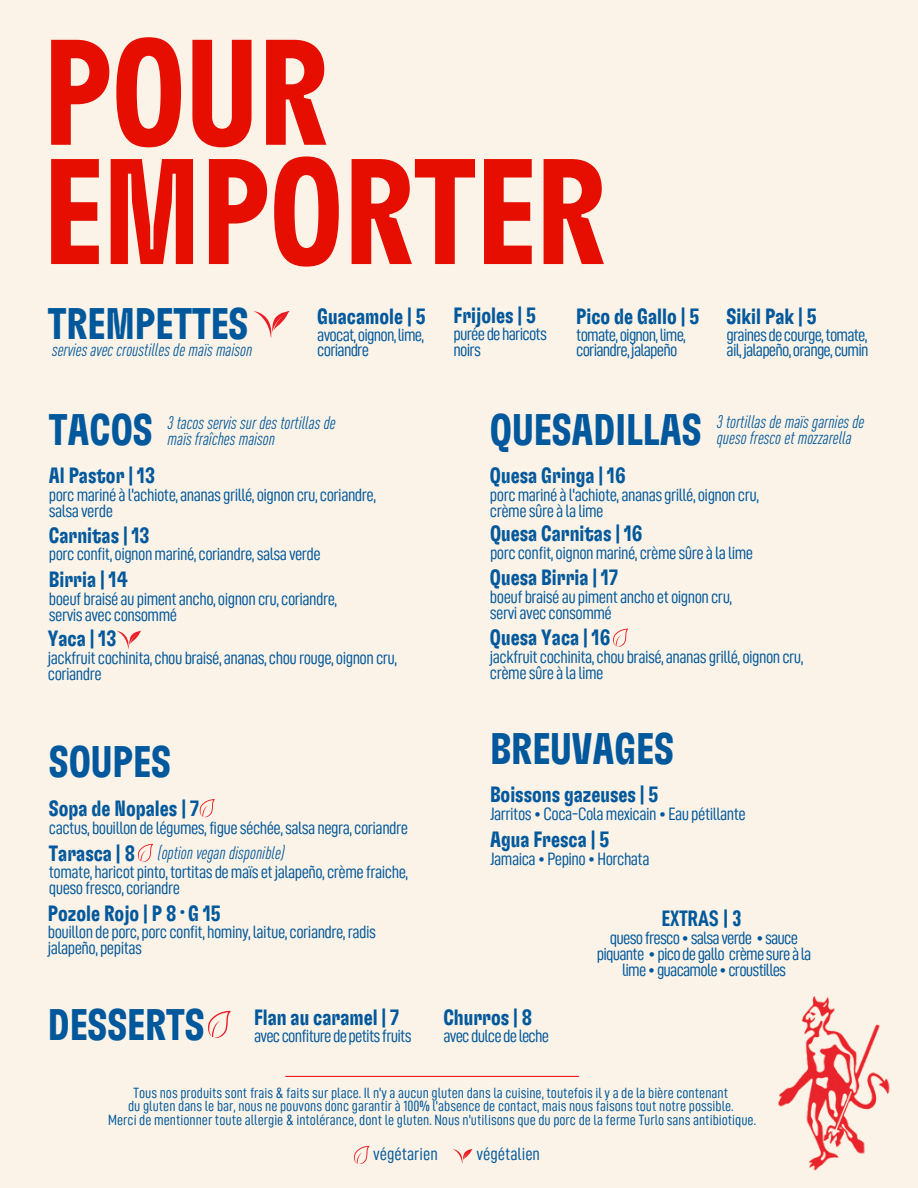
<style>
.page{position:relative;width:918px;height:1188px;background:#fbf3e7}
.page>*{position:absolute;margin:0;border:0;box-sizing:border-box;transform-origin:0 0}
.t1{font:700 extra-condensed 150px/119.2px "GT Flexa";color:#e60e00}
.t2{font:700 extra-condensed 45px "GT Flexa";color:#01589c}
.t3{font:700 extra-condensed 45px "GT Flexa";color:#00589c}
.t4{font:700 extra-condensed 22.5px "GT Flexa";color:#01589c}
.t5{font:700 extra-condensed 22.5px "GT Flexa";color:#00589c}
.t6{font:22.5px "D DIN Condensed Bold";color:#00589c}
.t7{font:18px/15.8px "D DIN Condensed";letter-spacing:-.03em;color:#01589c}
.t8{font:18px/15.8px "D DIN Condensed";letter-spacing:-.045em;color:#00589c}
.t9{font:italic condensed 18px/15.8px "DIN Pro";color:#01589c}
.t10{font:italic condensed 18px "DIN Pro";color:#00589c}
.t11{font:18px "D DIN Condensed";color:#01589c}
.t12{font:15.9px "D DIN Condensed";color:#01589c}
.t13{font:15px "D DIN Condensed";color:#01589c}
</style>
<div class="page">
<svg style="left:254px;top:311px;width:36px;height:27px"></svg>
<img style="left:778px;top:996px;width:112px;height:175px">
<svg style="left:117px;top:631px;width:24px;height:19px"></svg>
<svg style="left:613px;top:629px;width:15px;height:18px"></svg>
<svg style="left:138px;top:844px;width:15px;height:18px"></svg>
<svg style="left:200px;top:799px;width:14px;height:18px"></svg>
<hr style="left:285px;top:1076px;width:294px;height:1px;background:#eb1c25">
<svg style="left:453px;top:1149px;width:20px;height:15px"></svg>
<svg style="left:354px;top:1146px;width:15px;height:18px"></svg>
<svg style="left:208px;top:1011px;width:22px;height:27px"></svg>
<h3 class="t1" style="left:43px;top:40px;width:564px">POUR<br>EMPORTER</h3>
<h4 class="t3" style="left:48px;top:303px;width:202px">TREMPETTES</h4>
<p class="t5" style="left:454px;top:305px;width:84px">Frijoles | 5</p>
<h4 class="t8" style="left:454px;top:327px;width:95px">puréedeharicots noirs</h4>
<h1 class="t5" style="left:317px;top:306px;width:110px">Guacamole | 5</h1>
<h2 class="t8" style="left:317px;top:327px;width:108px">avocat,oignon,lime, coriandre</h2>
<h3 class="t5" style="left:576px;top:306px;width:125px">Pico de Gallo | 5</h3>
<h4 class="t8" style="left:576px;top:327px;width:111px">tomate,oignon,lime, coriandre,jalapeño</h4>
<h3 class="t5" style="left:727px;top:306px;width:92px">Sikil Pak | 5</h3>
<h4 class="t8" style="left:727px;top:327px;width:142px">grainesdecourge,tomate,</h4>
<h3 class="t10" style="left:52px;top:340px;width:202px">servies avec croustilles de maïs maison</h3>
<h4 class="t8" style="left:727px;top:343px;width:144px">ail,jalapeño,orange,cumin</h4>
<h4 class="t2" style="left:49px;top:409px;width:105px">TACOS</h4>
<h2 class="t9" style="left:168px;top:415px;width:170px">3 tacos servis sur des tortillas de</h2>
<h2 class="t9" style="left:168px;top:430px;width:109px">maïs fraîches maison</h2>
<h3 class="t4" style="left:49px;top:465px;width:108px">Al Pastor | 13</h3>
<h4 class="t7" style="left:49px;top:487px;width:329px">porcmariné à l'achiote, ananas grillé, oignon cru, coriandre, salsa verde</h4>
<h3 class="t4" style="left:49px;top:525px;width:102px">Carnitas | 13</h3>
<h4 class="t7" style="left:49px;top:547px;width:273px">porc confit, oignonmariné, coriandre,salsa verde</h4>
<h3 class="t4" style="left:49px;top:569px;width:80px">Birria | 14</h3>
<h4 class="t7" style="left:49px;top:591px;width:290px">boeuf braisé au piment ancho, oignon cru, coriandre, servis avec consommé</h4>
<h3 class="t4" style="left:48px;top:628px;width:70px">Yaca | 13</h3>
<p class="t7" style="left:48px;top:650px;width:351px">jackfruit cochinita, chou braisé, ananas, chou rouge, oignon cru, coriandre</p>
<h3 class="t2" style="left:49px;top:741px;width:123px">SOUPES</h3>
<p class="t4" style="left:49px;top:798px;width:152px">Sopa de Nopales | 7</p>
<h4 class="t7" style="left:49px;top:820px;width:361px">cactus, bouillon de légumes,figue séchée,salsa negra, coriandre</h4>
<h4 class="t4" style="left:49px;top:843px;width:88px">Tarasca | 8</h4>
<h3 class="t9" style="left:158px;top:844px;width:128px">(option vegan disponible)</h3>
<p class="t7" style="left:49px;top:864px;width:361px">tomate, haricot pinto,tortitas demaïs etjalapeño, crème fraiche, queso fresco, coriandre</p>
<h4 class="t4" style="left:48px;top:903px;width:130px">Pozole Rojo | P 8</h4>
<p class="t12" style="left:179px;top:904px;width:8px">•</p>
<h4 class="t4" style="left:188px;top:903px;width:34px">G15</h4>
<h2 class="t7" style="left:48px;top:924px;width:330px">bouillon de porc, porc confit, hominy,laitue, coriandre,radis jalapeño, pepitas</h2>
<h3 class="t3" style="left:48px;top:1004px;width:158px">DESSERTS</h3>
<h2 class="t5" style="left:254px;top:1007px;width:147px">Flan au caramel | 7</h2>
<p class="t8" style="left:254px;top:1028px;width:159px">avecconfituredepetitsfruits</p>
<h4 class="t2" style="left:490px;top:409px;width:213px">QUESADILLAS</h4>
<h3 class="t9" style="left:717px;top:413px;width:149px">3 tortillas de maïs garnies de queso fresco et mozzarella</h3>
<h4 class="t4" style="left:490px;top:465px;width:137px">Quesa Gringa | 16</h4>
<h3 class="t7" style="left:490px;top:487px;width:271px">porcmariné à l'achiote, ananas grillé, oignon cru, crème sûre à la lime</h3>
<h4 class="t4" style="left:490px;top:523px;width:154px">Quesa Carnitas | 16</h4>
<h3 class="t7" style="left:490px;top:545px;width:265px">porc confit, oignonmariné, crème sûre à la lime</h3>
<h4 class="t4" style="left:490px;top:567px;width:130px">Quesa Birria | 17</h4>
<h2 class="t7" style="left:490px;top:589px;width:244px">boeuf braisé au piment ancho et oignon cru, servi avec consommé</h2>
<h4 class="t4" style="left:490px;top:627px;width:122px">Quesa Yaca | 16</h4>
<h3 class="t7" style="left:490px;top:649px;width:315px">jackfruit cochinita, chou braisé, ananas grillé, oignon cru, crème sûre à la lime</h3>
<p class="t2" style="left:490px;top:728px;width:185px">BREUVAGES</p>
<h2 class="t4" style="left:490px;top:784px;width:170px">Boissons gazeuses | 5</h2>
<h4 class="t7" style="left:490px;top:806px;width:257px">Jarritos •Coca-Colamexicain • Eau pétillante</h4>
<h3 class="t4" style="left:490px;top:829px;width:121px">Agua Fresca | 5</h3>
<h4 class="t7" style="left:490px;top:851px;width:161px">Jamaica • Pepino •Horchata</h4>
<h4 class="t5" style="left:443px;top:1007px;width:90px">Churros | 8</h4>
<h3 class="t8" style="left:443px;top:1028px;width:107px">avecdulcedeleche</h3>
<h4 class="t6" style="left:662px;top:907px;width:81px">EXTRAS | 3</h4>
<h4 class="t8" style="left:597px;top:930px;width:216px;text-align:center">quesofresco•salsaverde •sauce piquante •picodegallo crèmesureàla lime•guacamole•croustilles</h4>
<h3 class="t13" style="left:134px;top:1085px;width:596px">Tous nos produits sont frais &amp; faits sur place. Il n'y a aucun gluten dans la cuisine, toutefois il y a de la bière contenant</h3>
<h4 class="t13" style="left:128px;top:1099px;width:607px">du gluten dans le bar, nous ne pouvons donc garantir à 100% l'absence de contact, mais nous faisons tout notre possible.</h4>
<h3 class="t13" style="left:108px;top:1112px;width:649px">Merci de mentionner toute allergie &amp; intolérance, dont le gluten. Nous n'utilisons que du porc de la ferme Turlo sans antibiotique.</h3>
<h4 class="t11" style="left:373px;top:1145px;width:66px">végétarien</h4>
<h4 class="t11" style="left:476px;top:1145px;width:65px">végétalien</h4>
</div>
